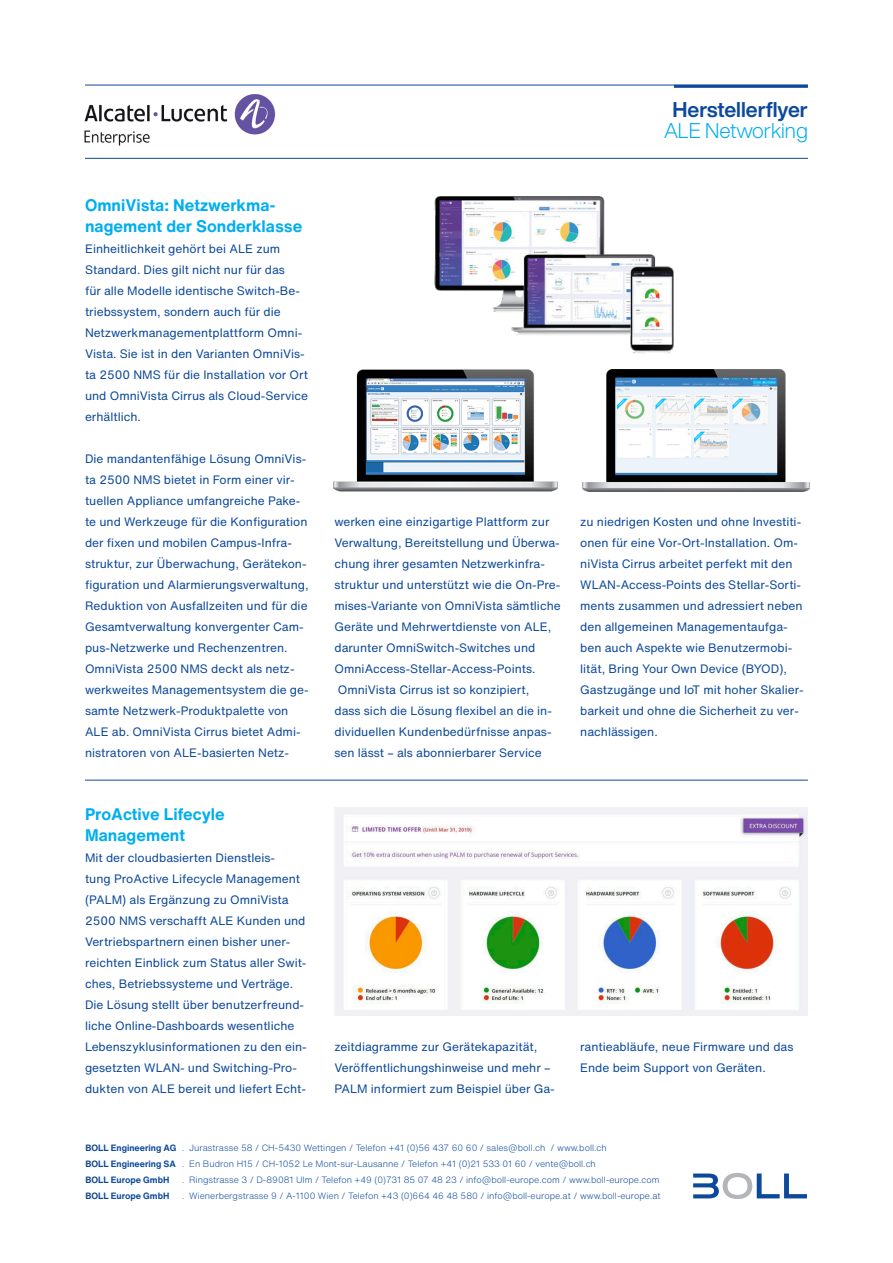
<style>
.page{position:relative;width:893px;height:1263px;background:#fff}
.page>*{position:absolute;margin:0;border:0;box-sizing:border-box;transform-origin:0 0}
.t1{font:700 21px "Helvetica Now Display";color:#0d499a}
.t2{font:300 21px "Helvetica Now Display";color:#00aeef}
.t3{font:700 16.5px/21px "Helvetica Now Text";color:#00aeef}
.t4{font:12px/21px "Helvetica Now Text";color:#0d499a}
.t5{font:300 9px "Helvetica Now Text";color:#0d499a}
.t6{font:700 9px "Helvetica Now Text";color:#0d499a}
.s1{font-weight:700}
</style>
<div class="page">
<svg style="left:693px;top:1173px;width:114px;height:26px"></svg>
<img style="left:434px;top:196px;width:240px;height:139px">
<img style="left:334px;top:369px;width:223px;height:123px">
<hr style="left:85px;top:85px;width:723px;height:1px;background:#0d499a">
<hr style="left:85px;top:158px;width:723px;height:1px;background:#0d499a">
<hr style="left:674px;top:85px;width:134px;height:3px;background:#0d499a">
<img style="left:84px;top:94px;width:192px;height:52px">
<hr style="left:85px;top:780px;width:723px;height:1px;background:#0d499a">
<img style="left:582px;top:317px;width:227px;height:175px">
<img style="left:335px;top:807px;width:473px;height:209px">
<p class="t3" style="left:85px;top:194px;width:219px">OmniVista: Netzwerkma&shy;nagement der Sonderklasse</p>
<p class="t4" style="left:85px;top:238px;width:225px">Einheitlichkeit gehört bei ALE zum Standard. Dies gilt nicht nur für das<br>für alle Modelle identische Switch-Be&shy;triebssystem, sondern auch für die Netzwerkmanagementplattform Omni-Vista. Sie ist in den Varianten OmniVis&shy;ta 2500 NMS für die Installation vor Ort und OmniVista Cirrus als Cloud-Service erhältlich.</p>
<p class="t4" style="left:85px;top:448px;width:225px">Die mandantenfähige Lösung OmniVis&shy;ta 2500 NMS bietet in Form einer vir&shy;tuellen Appliance umfangreiche Pake&shy;te und Werkzeuge für die Konfiguration der fixen und mobilen Campus-Infra&shy;struktur, zur Überwachung, Gerätekon&shy;figuration und Alarmierungsverwaltung, Reduktion von Ausfallzeiten und für die Gesamtverwaltung konvergenter Cam&shy;pus-Netzwerke und Rechenzentren.<br>OmniVista 2500 NMS deckt als netz&shy;werkweites Managementsystem die ge&shy;samte Netzwerk-Produktpalette von ALE ab. OmniVista Cirrus bietet Admi&shy;nistratoren von ALE-basierten Netz-</p>
<p class="t3" style="left:85px;top:803px;width:141px">ProActive Lifecyle<br>Management</p>
<p class="t4" style="left:85px;top:847px;width:223px">Mit der cloudbasierten Dienstleis-<br>tung ProActive Lifecycle Management (PALM) als Ergänzung zu OmniVista 2500 NMS verschafft ALE Kunden und Vertriebspartnern einen bisher uner&shy;reichten Einblick zum Status aller Swit&shy;ches, Betriebssysteme und Verträge.<br>Die Lösung stellt über benutzerfreund&shy;liche Online-Dashboards wesentliche Lebenszyklusinformationen zu den ein&shy;gesetzten WLAN- und Switching-Pro&shy;dukten von ALE bereit und liefert Echt-</p>
<p class="t1" style="left:672px;top:95px;width:137px">Herstellerflyer</p>
<p class="t2" style="left:664px;top:116px;width:145px">ALE Networking</p>
<p class="t4" style="left:334px;top:511px;width:228px">werken eine einzigartige Plattform zur Verwaltung, Bereitstellung und Überwa&shy;chung ihrer gesamten Netzwerkinfra&shy;struktur und unterstützt wie die On-Pre&shy;mises-Variante von OmniVista sämtliche Geräte und Mehrwertdienste von ALE, darunter OmniSwitch-Switches und OmniAccess-Stellar-Access-Points.<br>OmniVista Cirrus ist so konzipiert,<br>dass sich die Lösung flexibel an die in&shy;dividuellen Kundenbedürfnisse anpas&shy;sen lässt – als abonnierbarer Service</p>
<p class="t4" style="left:580px;top:511px;width:225px">zu niedrigen Kosten und ohne Investiti&shy;onen für eine Vor-Ort-Installation. Om&shy;niVista Cirrus arbeitet perfekt mit den WLAN-Access-Points des Stellar-Sorti&shy;ments zusammen und adressiert neben den allgemeinen Managementaufga&shy;ben auch Aspekte wie Benutzermobi&shy;lität, Bring Your Own Device (BYOD), Gastzugänge und IoT mit hoher Skalier&shy;barkeit und ohne die Sicherheit zu ver&shy;nachlässigen.</p>
<p class="t4" style="left:334px;top:1036px;width:222px">zeitdiagramme zur Gerätekapazität,<br>Veröffentlichungshinweise und mehr –<br>PALM informiert zum Beispiel über Ga-</p>
<p class="t4" style="left:580px;top:1036px;width:215px">rantieabläufe, neue Firmware und das<br>Ende beim Support von Geräten.</p>
<p class="t5" style="left:85px;top:1141px;width:523px"><span class="s1">BOLL Engineering AG</span> . Jurastrasse 58 / CH-5430 Wettingen / Telefon +41 (0)56 437 60 60 / sales@boll.ch / www.boll.ch</p>
<p class="t5" style="left:85px;top:1157px;width:512px"><span class="s1">BOLL Engineering SA</span> . En Budron H15 / CH-1052 Le Mont-sur-Lausanne / Telefon +41 (0)21 533 01 60 / vente@boll.ch</p>
<p class="t6" style="left:85px;top:1173px;width:86px">BOLL Europe GmbH</p>
<p class="t5" style="left:182px;top:1173px;width:479px">. Ringstrasse 3 / D-89081 Ulm / Telefon +49 (0)731 85 07 48 23 / info@boll-europe.com / www.boll-europe.com</p>
<p class="t6" style="left:85px;top:1189px;width:86px">BOLL Europe GmbH</p>
<p class="t5" style="left:182px;top:1189px;width:480px">. Wienerbergstrasse 9 / A-1100 Wien / Telefon +43 (0)664 46 48 580 / info@boll-europe.at / www.boll-europe.at</p>
</div>
